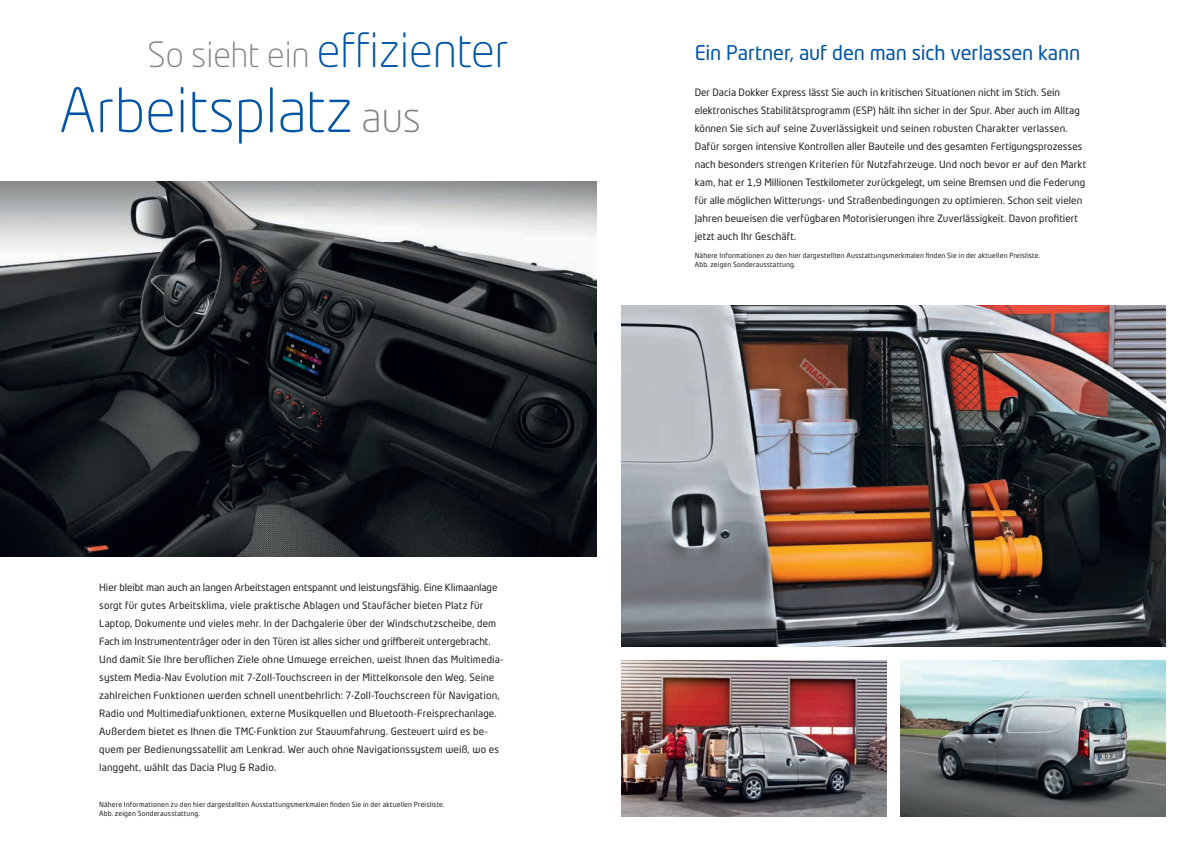
<style>
.page{position:relative;width:1191px;height:842px;background:#fff}
.page>*{position:absolute;margin:0;border:0;box-sizing:border-box;transform-origin:0 0}
.t1{font:300 60.2px "Neo Tech Dacia";color:#0154a6}
.t2{font:300 46.4px "Neo Tech Dacia";color:#0154a6}
.t3{font:20px "Neo Tech Dacia";letter-spacing:-.01em;color:#0154a6}
.t4{font:10px/18px "Neo Tech Dacia";letter-spacing:.01em;color:#231f20}
.t5{font:7px/9px "Neo Tech Dacia";letter-spacing:.015em;color:#231f20}
.s1{font-size:34.4px;color:#808285}
.s2{font-size:41.3px;color:#808285}
</style>
<div class="page">
<img style="left:0;top:181px;width:596px;height:375px">
<img style="left:621px;top:306px;width:544px;height:340px">
<img style="left:621px;top:660px;width:265px;height:156px">
<img style="left:900px;top:660px;width:265px;height:156px">
<h2 class="t2" style="left:148px;top:21px;width:363px"><span class="s1">So sieht ein</span> effizienter</h2>
<h1 class="t1" style="left:59px;top:73px;width:363px">Arbeitsplatz <span class="s2">aus</span></h1>
<p class="t4" style="left:99px;top:578px;width:406px">Hier bleibt man auch an langen Arbeitstagen entspannt und leistungsfähig. Eine Klimaanlage sorgt für gutes Arbeitsklima, viele praktische Ablagen und Staufächer bieten Platz für Laptop, Dokumente und vieles mehr. In der Dachgalerie über der Windschutzscheibe, dem Fach im Instrumententräger oder in den Türen ist alles sicher und griffbereit untergebracht.<br>Und damit Sie Ihre beruflichen Ziele ohne Umwege erreichen, weist Ihnen das Multimedia&shy;system Media-Nav Evolution mit 7-Zoll-Touchscreen in der Mittelkonsole den Weg. Seine zahlreichen Funktionen werden schnell unentbehrlich: 7-Zoll-Touchscreen für Navigation, Radio und Multimediafunktionen, externe Musikquellen und Bluetooth-Freisprechanlage.<br>Außerdem bietet es Ihnen die TMC-Funktion zur Stauumfahrung. Gesteuert wird es be&shy;quem per Bedienungssatellit am Lenkrad. Wer auch ohne Navigationssystem weiß, wo es langgeht, wählt das Dacia Plug &amp; Radio.</p>
<p class="t5" style="left:99px;top:800px;width:347px">Nähere Informationen zu den hier dargestellten Ausstattungsmerkmalen finden Sie in der aktuellen Preisliste.<br>Abb. zeigen Sonderausstattung.</p>
<h3 class="t3" style="left:694px;top:40px;width:387px">Ein Partner, auf den man sich verlassen kann</h3>
<p class="t4" style="left:694px;top:83px;width:393px">Der Dacia Dokker Express lässt Sie auch in kritischen Situationen nicht im Stich. Sein elektronisches Stabilitätsprogramm (ESP) hält ihn sicher in der Spur. Aber auch im Alltag können Sie sich auf seine Zuverlässigkeit und seinen robusten Charakter verlassen.<br>Dafür sorgen intensive Kontrollen aller Bauteile und des gesamten Fertigungsprozesses nach besonders strengen Kriterien für Nutzfahrzeuge. Und noch bevor er auf den Markt kam, hat er 1,9 Millionen Testkilometer zurückgelegt, um seine Bremsen und die Federung für alle möglichen Witterungs- und Straßenbedingungen zu optimieren. Schon seit vielen Jahren beweisen die verfügbaren Motorisierungen ihre Zuverlässigkeit. Davon profitiert jetzt auch Ihr Geschäft.</p>
<p class="t5" style="left:694px;top:251px;width:347px">Nähere Informationen zu den hier dargestellten Ausstattungsmerkmalen finden Sie in der aktuellen Preisliste.<br>Abb. zeigen Sonderausstattung.</p>
</div>
